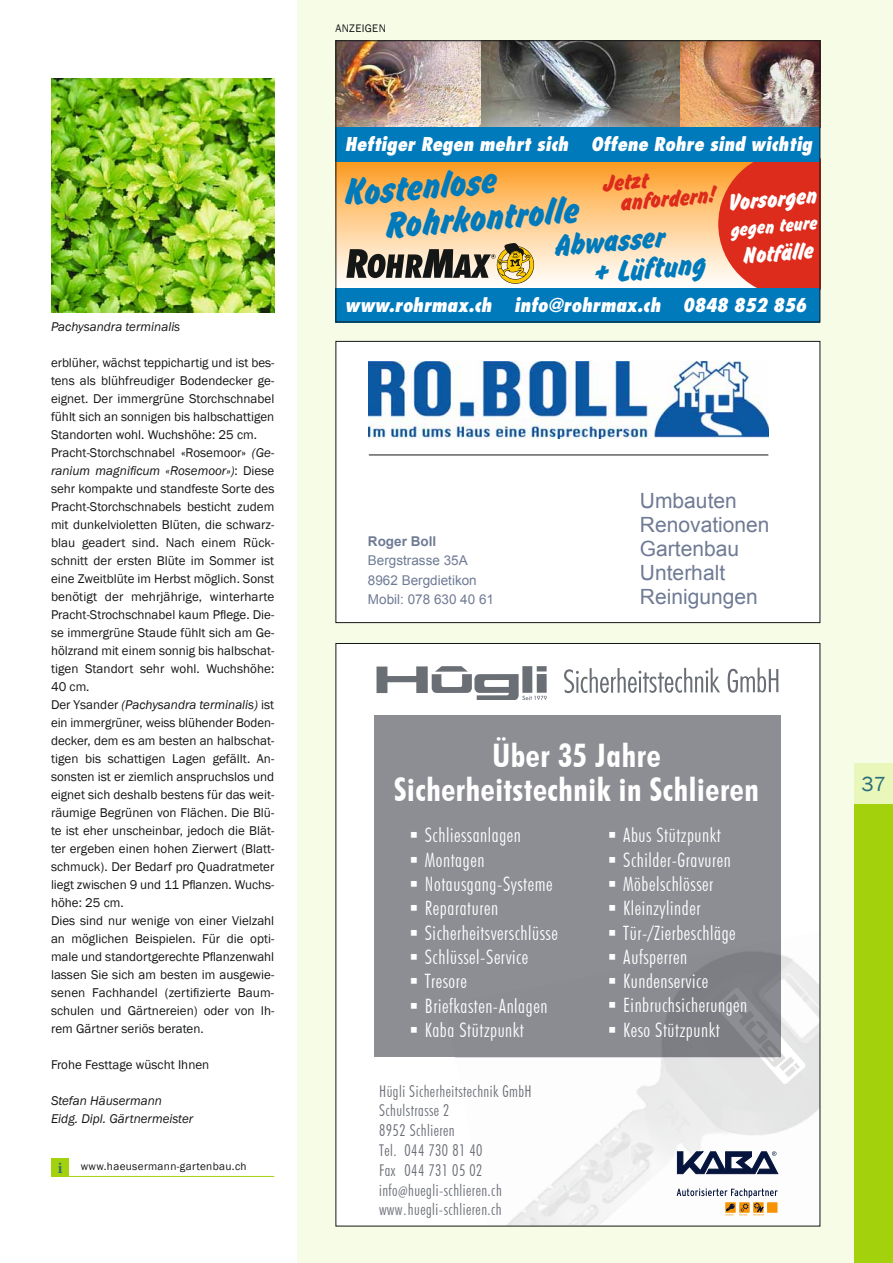
<style>
.page{position:relative;width:893px;height:1263px;background:#fff}
.page>*{position:absolute;margin:0;border:0;box-sizing:border-box;transform-origin:0 0}
.t1{font:40.8px/36.3px "Okay LT";color:#007abb}
.t2{font:33.3px "Okay LT";color:#007abb}
.t3{font:700 condensed 32.4px/34.2px "Futura BT";letter-spacing:.02em;color:#fff;text-align:center}
.t4{font:25.65px "Okay LT";color:#fff}
.t5{font:25.65px "Okay LT";color:#dd2b1c}
.t6{font:21.15px "Okay LT";color:#fff}
.t7{font:21px/24px "Arial";color:#6f7b95}
.t8{font:21px "Franklin Gothic";color:#286e79}
.t9{font:300 condensed 19.8px/24.3px "Futura BT";letter-spacing:.03em;color:#fff}
.t10{font:italic 800 condensed 18.6px "Futura Std";color:#fff}
.t11{font:300 condensed 16.2px/19.8px "Futura BT";letter-spacing:.03em;color:#6a6e75}
.t12{font:13.5px/19.5px "Arial";color:#6f7b95}
.t13{font:700 13.5px "Arial";color:#6f7b95}
.t14{font:13.05px/18px "Franklin Gothic";color:#151616}
.t15{font:italic 13.05px/18px "Franklin Gothic";color:#151616}
.t16{font:11.25px "Franklin Gothic";letter-spacing:.03em;color:#151616}
.s1{font-style:italic}
.s2{font-family:"Minion Pro";font-weight:700;font-size:15.75px;color:#286e79}
.s3{font-family:"Myriad Pro";font-weight:400}
</style>
<div class="page">
<div style="left:298px;top:0;width:595px;height:1263px;background:#f7fce7"></div>
<div style="left:336px;top:161px;width:484px;height:127px;background:linear-gradient(to bottom,#fd9e25,#fff)"></div>
<img style="left:680px;top:42px;width:138px;height:85px">
<img style="left:480px;top:42px;width:200px;height:85px">
<img style="left:337px;top:42px;width:143px;height:85px">
<svg style="left:718px;top:162px;width:100px;height:126px;background:#e03d29"></svg>
<svg style="left:346px;top:243px;width:188px;height:41px"></svg>
<div style="left:335px;top:127px;width:485px;height:35px;background:#007abb"></div>
<div style="left:335px;top:288px;width:485px;height:34px;background:#007abb"></div>
<div style="left:335px;top:40px;width:485px;height:282px;border:1px solid #151616"></div>
<div style="left:336px;top:342px;width:484px;height:280px;background:#fff"></div>
<div style="left:335px;top:341px;width:485px;height:282px;border:1px solid #151616"></div>
<hr style="left:369px;top:455px;width:399px;height:1px;background:#151616">
<img style="left:369px;top:362px;width:399px;height:76px">
<div style="left:335px;top:705px;width:485px;height:520px;background:#fff"></div>
<div style="left:374px;top:715px;width:407px;height:342px;background:#8d8e94"></div>
<img style="left:455px;top:955px;width:363px;height:269px">
<img style="left:455px;top:952px;width:326px;height:105px">
<svg style="left:716px;top:988px;width:90px;height:96px"></svg>
<svg style="left:677px;top:1151px;width:101px;height:23px"></svg>
<svg style="left:677px;top:1188px;width:101px;height:27px"></svg>
<div style="left:335px;top:643px;width:485px;height:72px;background:#fff"></div>
<svg style="left:564px;top:668px;width:156px;height:25px"></svg>
<svg style="left:728px;top:668px;width:50px;height:25px"></svg>
<svg style="left:376px;top:666px;width:171px;height:34px"></svg>
<div style="left:51px;top:1159px;width:18px;height:18px;background:#a3d20d"></div>
<hr style="left:51px;top:1176px;width:223px;height:1px;background:#a3d20d">
<img style="left:51px;top:79px;width:223px;height:234px">
<div style="left:855px;top:804px;width:38px;height:459px;background:#a3d20d"></div>
<div style="left:855px;top:763px;width:38px;height:41px;background:#e9f7bb"></div>
<svg style="left:610px;top:954px;width:27px;height:11px"></svg>
<svg style="left:610px;top:978px;width:27px;height:11px"></svg>
<svg style="left:610px;top:1002px;width:27px;height:11px"></svg>
<svg style="left:610px;top:1027px;width:27px;height:11px"></svg>
<p class="t15" style="left:51px;top:317px;width:131px">Pachysandra terminalis</p>
<p class="t14" style="left:51px;top:353px;width:225px">erblüher, wächst teppichartig und ist bes&shy;tens als blühfreudiger Bodendecker ge&shy;eignet. Der immergrüne Storchschnabel fühlt sich an sonnigen bis halbschattigen Standorten wohl. Wuchshöhe: 25 cm.<br>Pracht-Storchschnabel «Rosemoor» <span class="s1">(Ge&shy;ranium magnificum «Rosemoor»)</span>: Diese sehr kompakte und standfeste Sorte des Pracht-Storchschnabels besticht zudem mit dunkelvioletten Blüten, die schwarz&shy;blau geadert sind. Nach einem Rück&shy;schnitt der ersten Blüte im Sommer ist eine Zweitblüte im Herbst möglich. Sonst benötigt der mehrjährige, winterharte Pracht-Strochschnabel kaum Pflege. Die&shy;se immergrüne Staude fühlt sich am Ge&shy;hölzrand mit einem sonnig bis halbschat&shy;tigen Standort sehr wohl. Wuchshöhe:<br>40 cm.<br>Der Ysander <span class="s1">(Pachysandra terminalis)</span> ist ein immergrüner, weiss blühender Boden&shy;decker, dem es am besten an halbschat&shy;tigen bis schattigen Lagen gefällt. An&shy;sonsten ist er ziemlich anspruchslos und eignet sich deshalb bestens für das weit&shy;räumige Begrünen von Flächen. Die Blü&shy;te ist eher unscheinbar, jedoch die Blät&shy;ter ergeben einen hohen Zierwert (Blatt&shy;schmuck). Der Bedarf pro Quadratmeter liegt zwischen 9 und 11 Pflanzen. Wuchs&shy;höhe: 25 cm.<br>Dies sind nur wenige von einer Vielzahl an möglichen Beispielen. Für die opti&shy;male und standortgerechte Pflanzenwahl lassen Sie sich am besten im ausgewie&shy;senen Fachhandel (zertifizierte Baum&shy;schulen und Gärtnereien) oder von Ih&shy;rem Gärtner seriös beraten.</p>
<p class="t14" style="left:51px;top:1055px;width:160px">Frohe Festtage wüscht Ihnen</p>
<p class="t15" style="left:51px;top:1091px;width:144px">Stefan Häusermann<br>Eidg. Dipl. Gärtnermeister</p>
<p class="t16" style="left:58px;top:1160px;width:190px"><span class="s2">i</span> www.haeusermann-gartenbau.ch</p>
<p class="t16" style="left:335px;top:21px;width:52px">ANZEIGEN</p>
<h3 class="t10" style="left:345px;top:136px;width:469px">Heftiger Regen mehrt sich Offene Rohre sind wichtig</h3>
<h1 class="t1" style="left:380px;top:175px;width:197px;text-indent:-38px;rotate:-5deg">Kostenlose<br>Rohrkontrolle</h1>
<h2 class="t2" style="left:592px;top:259px;width:115px;rotate:-5deg">+ Lüftung</h2>
<h3 class="t5" style="left:602px;top:173px;width:47px;rotate:-5deg">Jetzt</h3>
<h3 class="t5" style="left:620px;top:192px;width:96px;rotate:-5deg">anfordern!</h3>
<h3 class="t4" style="left:727px;top:192px;width:91px;rotate:-5deg">Vorsorgen</h3>
<h3 class="t6" style="left:730px;top:221px;width:89px;rotate:-5deg">gegen teure</h3>
<h3 class="t4" style="left:742px;top:246px;width:73px;rotate:-5deg">Notfälle</h3>
<h2 class="t2" style="left:554px;top:232px;width:112px;rotate:-5deg">Abwasser</h2>
<h3 class="t10" style="left:345px;top:296px;width:463px">www.rohrmax.ch info@rohrmax.ch 0848 852 856</h3>
<p class="t13" style="left:368px;top:534px;width:70px">Roger Boll</p>
<p class="t12" style="left:368px;top:551px;width:128px">Bergstrasse 35A<br>8962 Bergdietikon<br>Mobil: 078 630 40 61</p>
<h3 class="t7" style="left:640px;top:489px;width:131px">Umbauten<br>Renovationen<br>Gartenbau<br>Unterhalt<br>Reinigungen</h3>
<h3 class="t3" style="left:394px;top:738px;width:366px">Über 35 Jahre<br>Sicherheitstechnik in Schlieren</h3>
<h3 class="t9" style="left:425px;top:823px;width:134px">Schliessanlagen<br>Montagen<br>Notausgang-Systeme<br>Reparaturen<br>Sicherheitsverschlüsse<br>Schlüssel-Service<br>Tresore<br>Briefkasten-Anlagen<br>Kaba Stützpunkt</h3>
<h3 class="t9" style="left:623px;top:823px;width:125px">Abus Stützpunkt<br>Schilder-Gravuren<br>Möbelschlösser<br>Kleinzylinder<br>Tür-/Zierbeschläge<br>Aufsperren<br>Kundenservice<br>Einbruchsicherungen<br>Keso Stützpunkt</h3>
<p class="t11" style="left:379px;top:1081px;width:154px">Hügli Sicherheitstechnik GmbH<br>Schulstrasse 2<br>8952 Schlieren<br>Tel. 044 730 81 40<br>Fax 044 731 05 02 info<span class="s3">@</span>huegli-schlieren.ch www.huegli-schlieren.ch</p>
<h3 class="t8" style="left:862px;top:771px;width:26px">37</h3>
</div>
